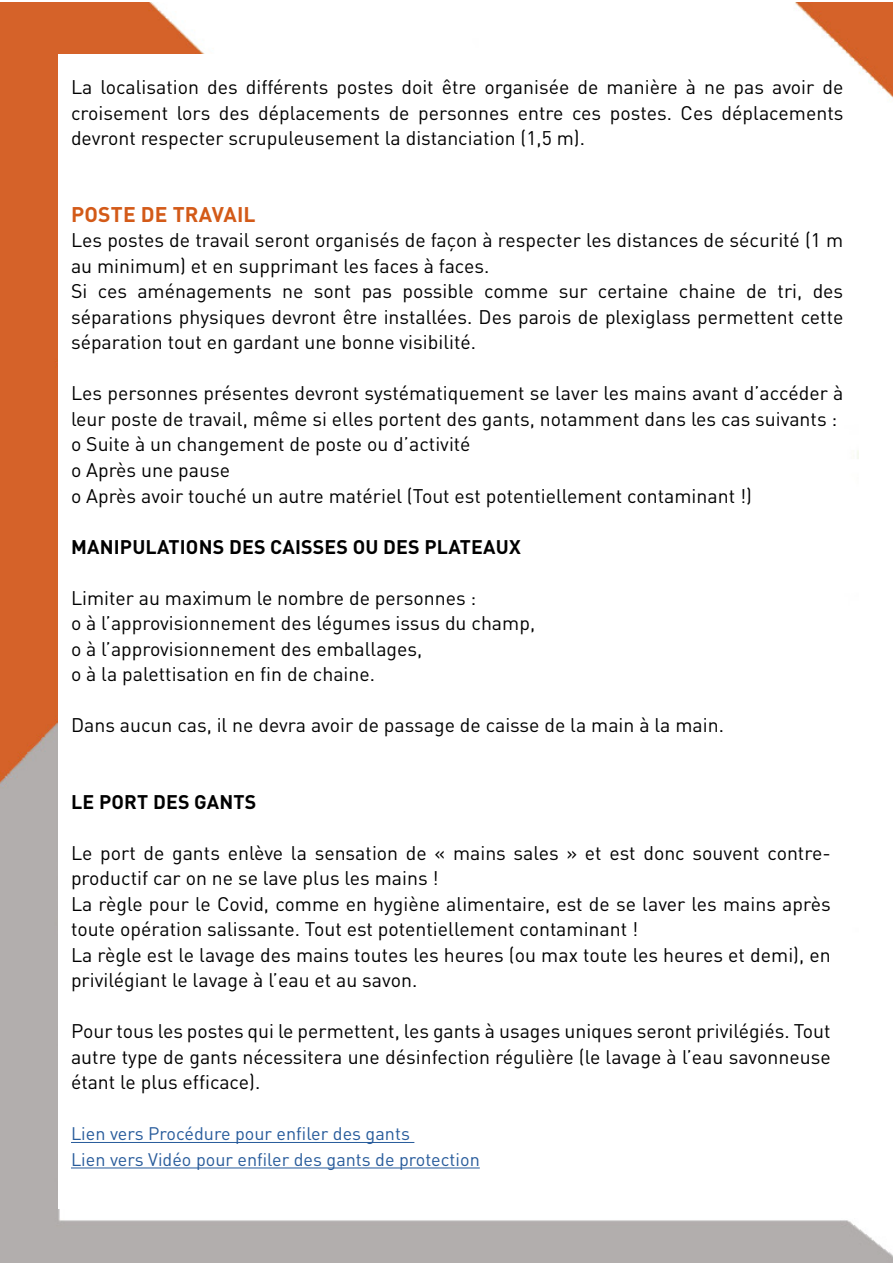
<style>
.page{position:relative;width:893px;height:1263px;background:#fff}
.page>*{position:absolute;margin:0;border:0;box-sizing:border-box;transform-origin:0 0}
.t1{font:700 21px "DIN Pro";letter-spacing:.01em;color:#d35a18}
.t2{font:19.5px/25.5px "DIN Pro";color:#000}
.t3{font:700 19.5px "DIN Pro";letter-spacing:.01em;color:#000}
.t4{font:18px/25.5px "DIN Pro";color:#275b9b}
</style>
<div class="page">
<img style="left:0;top:2px;width:893px;height:1261px">
<div style="left:58px;top:54px;width:785px;height:1155px;background:#fff"></div>
<hr style="left:71px;top:1142px;width:343px;height:1px;background:#275b9b">
<hr style="left:71px;top:1167px;width:409px;height:1px;background:#275b9b">
<p class="t2" style="left:71px;top:74px;width:774px;text-align:justify">La localisation des différents postes doit être organisée de manière à ne pas avoir de croisement lors des déplacements de personnes entre ces postes. Ces déplacements devront respecter scrupuleusement la distanciation (1,5 m).</p>
<p class="t1" style="left:71px;top:200px;width:186px">POSTE DE TRAVAIL</p>
<p class="t2" style="left:71px;top:227px;width:774px">Les postes de travail seront organisés de façon à respecter les distances de sécurité (1 m au minimum) et en supprimant les faces à faces.<br>Si ces aménagements ne sont pas possible comme sur certaine chaine de tri, des séparations physiques devront être installées. Des parois de plexiglass permettent cette séparation tout en gardant une bonne visibilité.</p>
<p class="t2" style="left:71px;top:380px;width:774px">Les personnes présentes devront systématiquement se laver les mains avant d’accéder à leur poste de travail, même si elles portent des gants, notamment dans les cas suivants : o Suite à un changement de poste ou d’activité<br>o Après une pause<br>o Après avoir touché un autre matériel (Tout est potentiellement contaminant !)</p>
<p class="t3" style="left:71px;top:533px;width:451px">MANIPULATIONS DES CAISSES OU DES PLATEAUX</p>
<p class="t2" style="left:71px;top:584px;width:466px">Limiter au maximum le nombre de personnes :<br>o à l’approvisionnement des légumes issus du champ, o à l’approvisionnement des emballages,<br>o à la palettisation en fin de chaine.</p>
<p class="t2" style="left:71px;top:711px;width:654px">Dans aucun cas, il ne devra avoir de passage de caisse de la main à la main.</p>
<p class="t3" style="left:71px;top:788px;width:187px">LE PORT DES GANTS</p>
<p class="t2" style="left:71px;top:839px;width:761px">Le port de gants enlève la sensation de « mains sales » et est donc souvent contre&shy;productif car on ne se lave plus les mains !<br>La règle pour le Covid, comme en hygiène alimentaire, est de se laver les mains après toute opération salissante. Tout est potentiellement contaminant !<br>La règle est le lavage des mains toutes les heures (ou max toute les heures et demi), en privilégiant le lavage à l’eau et au savon.</p>
<p class="t2" style="left:71px;top:1017px;width:761px;text-align:justify">Pour tous les postes qui le permettent, les gants à usages uniques seront privilégiés. Tout autre type de gants nécessitera une désinfection régulière (le lavage à l’eau savonneuse étant le plus efficace).</p>
<p class="t4" style="left:71px;top:1120px;width:410px">Lien vers Procédure pour enfiler des gants<br>Lien vers Vidéo pour enfiler des gants de protection</p>
</div>
